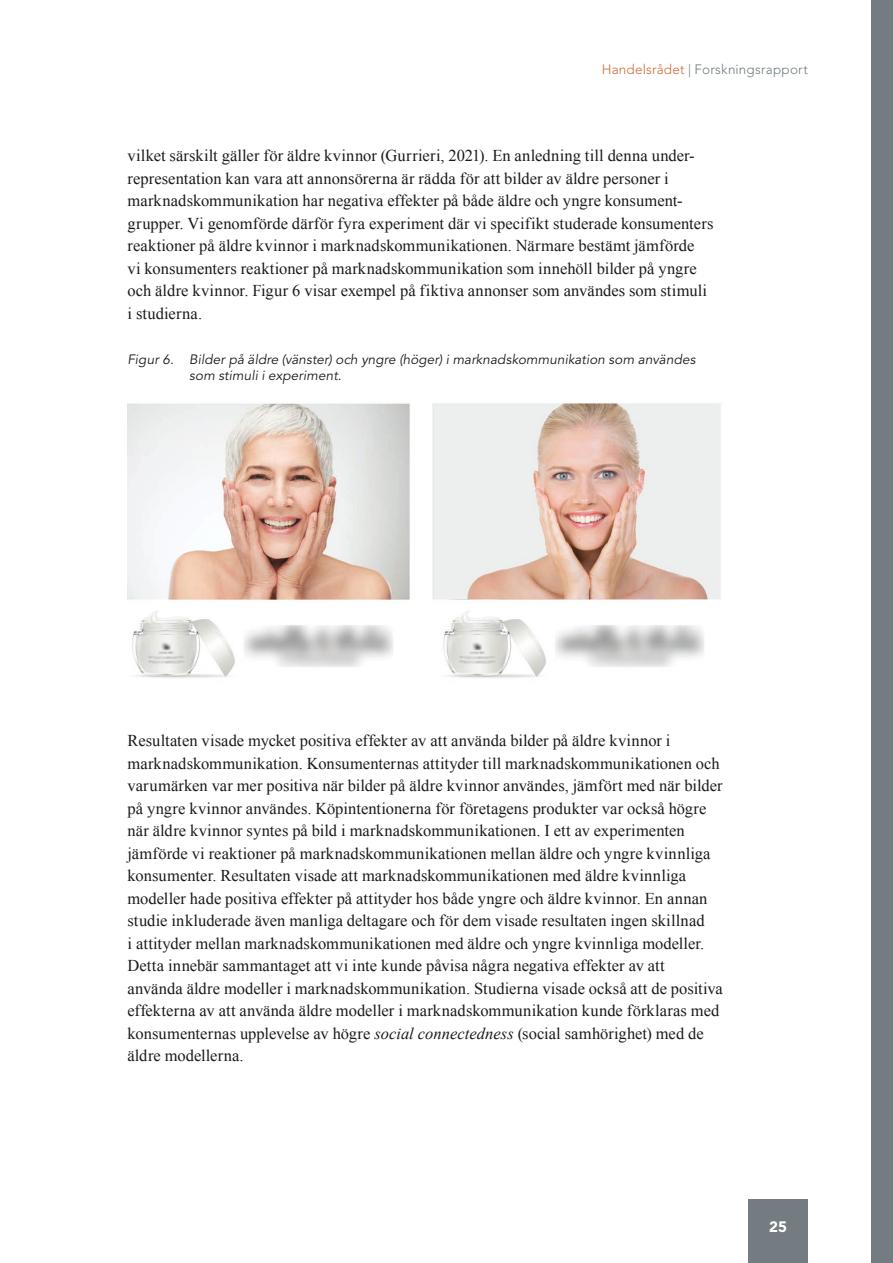
<style>
.page{position:relative;width:893px;height:1263px;background:#fff}
.page>*{position:absolute;margin:0;border:0;box-sizing:border-box;transform-origin:0 0}
.t1{font:16.5px/22.5px "Times New Roman";letter-spacing:.005em;color:#1b1b1e}
.t2{font:900 15px "Avenir LT Std";color:#fff}
.t3{font:italic 13.5px/16.5px "Avenir LT Std";letter-spacing:.01em;color:#1b1b1e}
.t4{font:300 13.5px "Avenir LT Std";letter-spacing:.015em;color:#737d81}
.s1{color:#cb6c3b}
.s2{font-style:italic}
</style>
<div class="page">
<div style="left:748px;top:1199px;width:60px;height:64px;background:#737d81"></div>
<div style="left:872px;top:0;width:21px;height:1263px;background:#737d81"></div>
<img style="left:128px;top:402px;width:593px;height:276px">
<p class="t4" style="left:602px;top:61px;width:207px"><span class="s1">Handelsrådet</span> | Forskningsrapport</p>
<p class="t1" style="left:128px;top:144px;width:587px">vilket särskilt gäller för äldre kvinnor (Gurrieri, 2021). En anledning till denna under&shy;representation kan vara att annonsörerna är rädda för att bilder av äldre personer i marknadskommunikation har negativa effekter på både äldre och yngre konsument&shy;grupper. Vi genomförde därför fyra experiment där vi specifikt studerade konsumenters reaktioner på äldre kvinnor i marknadskommunikationen. Närmare bestämt jämförde<br>vi konsumenters reaktioner på marknadskommunikation som innehöll bilder på yngre och äldre kvinnor. Figur 6 visar exempel på fiktiva annonser som användes som stimuli i studierna.</p>
<p class="t3" style="left:189px;top:351px;width:508px;text-indent:-62px">Figur 6. Bilder på äldre (vänster) och yngre (höger) i marknadskommunikation som användes som stimuli i experiment.</p>
<p class="t1" style="left:128px;top:729px;width:597px">Resultaten visade mycket positiva effekter av att använda bilder på äldre kvinnor i marknadskommunikation. Konsumenternas attityder till marknadskommunikationen och varumärken var mer positiva när bilder på äldre kvinnor användes, jämfört med när bilder på yngre kvinnor användes. Köpintentionerna för företagens produkter var också högre när äldre kvinnor syntes på bild i marknadskommunikationen. I ett av experimenten jämförde vi reaktioner på marknadskommunikationen mellan äldre och yngre kvinnliga konsumenter. Resultaten visade att marknadskommunikationen med äldre kvinnliga modeller hade positiva effekter på attityder hos både yngre och äldre kvinnor. En annan studie inkluderade även manliga deltagare och för dem visade resultaten ingen skillnad<br>i attityder mellan marknadskommunikationen med äldre och yngre kvinnliga modeller.<br>Detta innebär sammantaget att vi inte kunde påvisa några negativa effekter av att använda äldre modeller i marknadskommunikation. Studierna visade också att de positiva effekterna av att använda äldre modeller i marknadskommunikation kunde förklaras med konsumenternas upplevelse av högre <span class="s2">social connectedness</span> (social samhörighet) med de äldre modellerna.</p>
<p class="t2" style="left:769px;top:1217px;width:19px">25</p>
</div>
